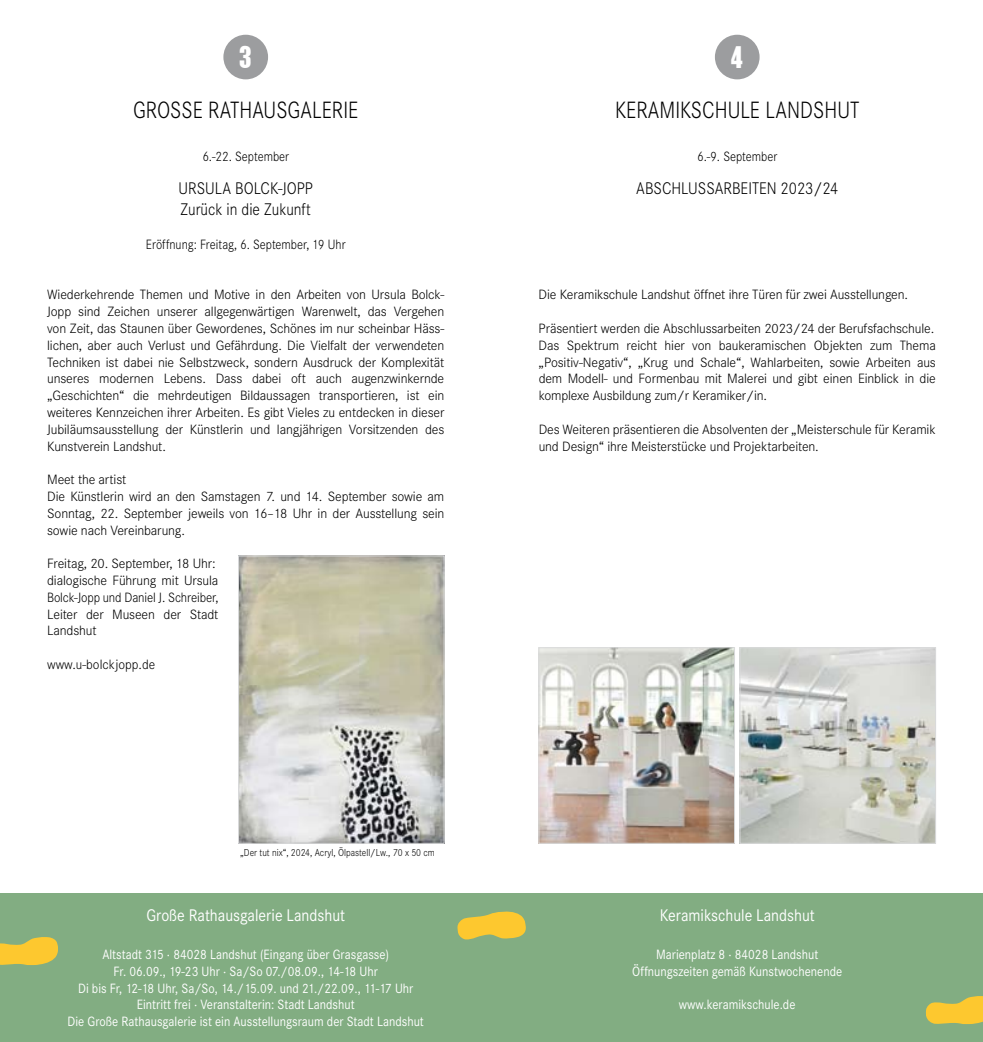
<style>
.page{position:relative;width:983px;height:1042px;background:#fff}
.page>*{position:absolute;margin:0;border:0;box-sizing:border-box;transform-origin:0 0}
.t1{font:300 24.5px "Corporate S";color:#000;scale:.85 1}
.t2{font:24.5px "Pilsen Plakat";color:#fff}
.t3{font:300 17.5px/21px "Corporate S";color:#000;scale:.9 1}
.t4{font:17.5px "Corporate S";color:#fff;scale:.9 1}
.t5{font:300 14px/16.8px "Corporate S";letter-spacing:-.01em;color:#000}
.t6{font:14px/16.8px "Corporate S";color:#fff;text-align:center;scale:.9 1}
.t7{font:300 14px "Corporate S";letter-spacing:-.01em;color:#000;scale:.9 1}
.t8{font:300 10.5px "Corporate S";color:#000;scale:.9 1}
</style>
<div class="page">
<div style="left:0;top:893px;width:491px;height:149px;background:#82ad82"></div>
<div style="left:491px;top:893px;width:491px;height:149px;background:#82ad82"></div>
<svg style="left:926px;top:996px;width:56px;height:28px"></svg>
<svg style="left:0;top:937px;width:58px;height:28px"></svg>
<svg style="left:457px;top:911px;width:69px;height:29px"></svg>
<div style="left:223px;top:35px;width:45px;height:44px;background:#9c9d9f;border-radius:50%"></div>
<img style="left:741px;top:649px;width:192px;height:192px">
<div style="left:739px;top:647px;width:196px;height:196px;border:1px solid #d9dadb"></div>
<img style="left:540px;top:649px;width:192px;height:192px">
<div style="left:538px;top:647px;width:196px;height:196px;border:1px solid #d9dadb"></div>
<div style="left:714px;top:35px;width:45px;height:44px;background:#9c9d9f;border-radius:50%"></div>
<img style="left:240px;top:558px;width:202px;height:283px">
<div style="left:238px;top:556px;width:206px;height:287px;border:1px solid #d9dadb"></div>
<h1 class="t2" style="left:239px;top:38px;width:13px">3</h1>
<h1 class="t1" style="left:133px;top:96px;width:267px">gross e rathausgalerie</h1>
<p class="t7" style="left:202px;top:148px;width:98px">6.-22. September</p>
<p class="t3" style="left:178px;top:178px;width:151px">URSULA BOLCK-JOPP<br>Zurück in die Zukunft</p>
<p class="t7" style="left:146px;top:236px;width:223px">Eröffnung: Freitag, 6. September, 19 Uhr</p>
<p class="t5" style="left:47px;top:286px;width:398px;text-align:justify">Wiederkehrende Themen und Motive in den Arbeiten von Ursula Bolck-Jopp sind Zeichen unserer allgegenwärtigen Warenwelt, das Vergehen von Zeit, das Staunen über Gewordenes, Schönes im nur scheinbar Häss&shy;lichen, aber auch Verlust und Gefährdung. Die Vielfalt der verwendeten Techniken ist dabei nie Selbstzweck, sondern Ausdruck der Komplexität unseres modernen Lebens. Dass dabei oft auch augenzwinkernde „Geschichten“ die mehrdeutigen Bildaussagen transportieren, ist ein weiteres Kennzeichen ihrer Arbeiten. Es gibt Vieles zu entdecken in dieser Jubiläumsausstellung der Künstlerin und langjährigen Vorsitzenden des Kunstverein Landshut.</p>
<p class="t5" style="left:47px;top:471px;width:398px">M eet the artist<br>Die Künstlerin wird an den Samstagen 7. und 14. September sowie am Sonntag, 22. September jeweils von 16–18 Uhr in der Ausstellung sein sowie nach Vereinbarung.</p>
<p class="t5" style="left:47px;top:555px;width:173px">Freitag, 20. September, 18 Uhr: dialogische Führung mit Ursula<br>Bolck-Jopp und Daniel J. Schreiber,<br>Leiter der M useen der Stadt<br>Landshut</p>
<p class="t5" style="left:47px;top:656px;width:109px">www.u-bolckjopp.de</p>
<p class="t8" style="left:240px;top:847px;width:218px">„Der tut nix“, 2024, Acryl, Ölpastell/Lw., 70 x 50 cm</p>
<p class="t4" style="left:146px;top:905px;width:222px">Große Rathausgalerie Landshut</p>
<p class="t6" style="left:68px;top:946px;width:397px">Altstadt 315 · 84028 Landshut (Eingang über Grasgasse)<br>Fr. 06.09., 19-23 Uhr · Sa/So 07./08.09., 14-18 Uhr<br>Di bis Fr, 12-18 Uhr, Sa/So, 14./15.09. und 21./22.09., 11-17 Uhr Eintritt frei · Veranstalterin: Stadt Landshut<br>Die Große Rathausgalerie ist ein Ausstellungsraum der Stadt Landshut</p>
<h1 class="t2" style="left:730px;top:38px;width:13px">4</h1>
<h1 class="t1" style="left:615px;top:96px;width:289px">keramikschule landshut</h1>
<p class="t7" style="left:697px;top:148px;width:91px">6.-9. September</p>
<p class="t3" style="left:636px;top:178px;width:60px">abschluss</p>
<p class="t3" style="left:714px;top:178px;width:139px">arbeiten 2023/24</p>
<p class="t5" style="left:538px;top:286px;width:371px">Die Keramikschule Landshut öffnet ihre Türen für zwei Ausstellungen.</p>
<p class="t5" style="left:538px;top:320px;width:398px;text-align:justify">Präsentiert werden die Abschlussarbeiten 2023/24 der Berufsfachschule.<br>Das Spektrum reicht hier von baukeramischen Objekten zum Thema „Positiv-N egativ“, „Krug und Schale“, Wahlarbeiten, sowie Arbeiten aus dem Modell- und Formenbau mit Malerei und gibt einen Einblick in die komplexe Ausbildung zum/r Keramiker/in.</p>
<p class="t5" style="left:538px;top:421px;width:398px">Des Weiteren präsentieren die Absolventen der „Meisterschule für Keramik und Design“ ihre M eisterstücke und Projektarbeiten.</p>
<p class="t4" style="left:659px;top:905px;width:174px">Keramikschule Landshut</p>
<p class="t6" style="left:632px;top:946px;width:235px">Marienplatz 8 · 84028 Landshut<br>Öffnungszeiten gemäß Kunstwochenende</p>
<p class="t6" style="left:678px;top:996px;width:131px">www.keramikschule.de</p>
</div>
